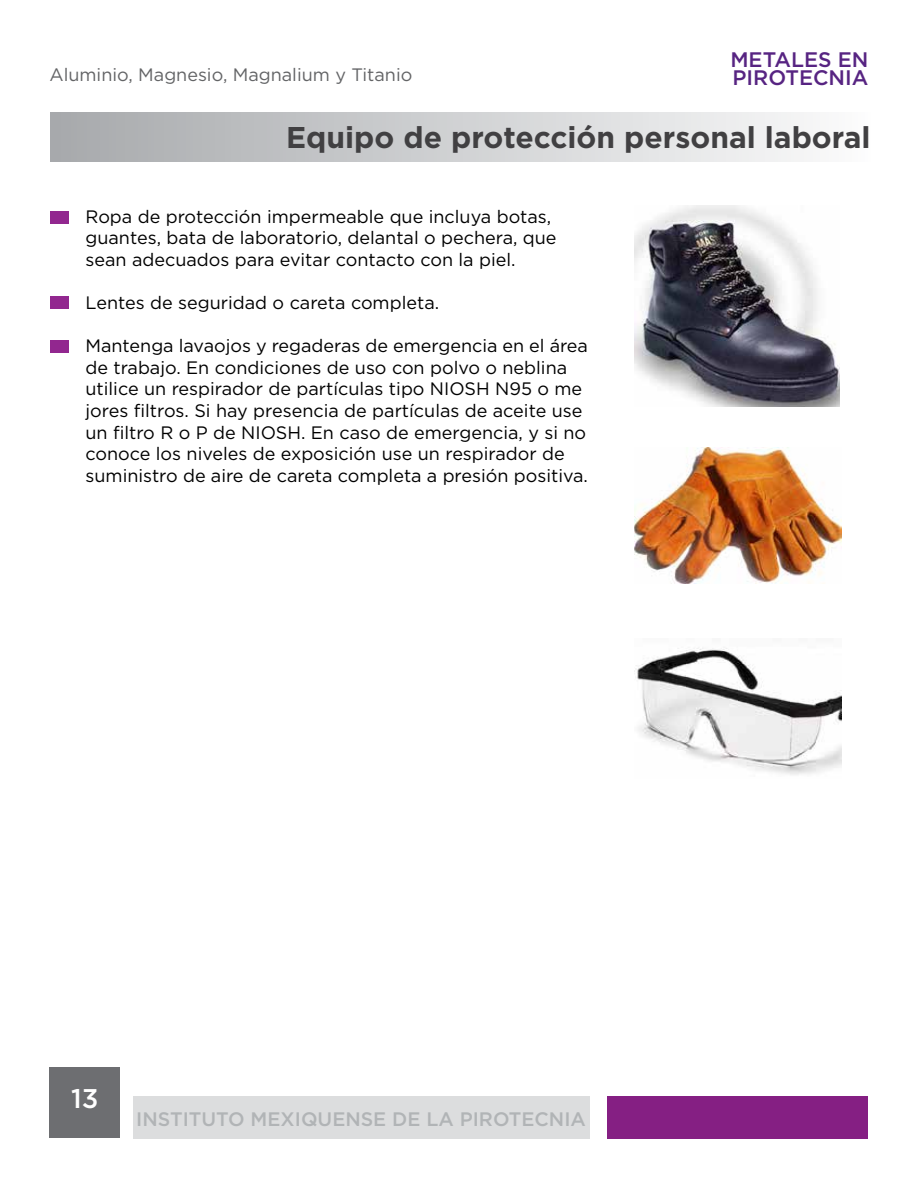
<style>
.page{position:relative;width:918px;height:1188px;background:#fff}
.page>*{position:absolute;margin:0;border:0;box-sizing:border-box;transform-origin:0 0}
.t1{font:700 30px "Gotham HTF";color:#414042}
.t2{font:500 27px "Gotham";color:#fff}
.t3{font:500 21px/18px "Gotham";color:#572482}
.t4{font:500 19.5px "Gotham";color:#b1b4b6}
.t5{font:18px/21.6px "Gotham";color:#000}
.t6{font:18px "Gotham";color:#636466}
</style>
<div class="page">
<div style="left:50px;top:1067px;width:70px;height:71px;background:#6d6e71"></div>
<div style="left:608px;top:1096px;width:260px;height:42px;background:#851f83"></div>
<div style="left:133px;top:1096px;width:457px;height:42px;background:#dcddde"></div>
<div style="left:51px;top:112px;width:820px;height:50px;background:linear-gradient(to right,#a7a9ac,#fbfcfc)"></div>
<img style="left:635px;top:205px;width:204px;height:201px">
<img style="left:635px;top:448px;width:207px;height:136px">
<img style="left:634px;top:648px;width:208px;height:127px">
<div style="left:50px;top:211px;width:19px;height:13px;background:#92278f"></div>
<div style="left:50px;top:297px;width:19px;height:12px;background:#92278f"></div>
<div style="left:50px;top:341px;width:19px;height:12px;background:#92278f"></div>
<p class="t6" style="left:50px;top:65px;width:364px">Aluminio, Magnesio, Magnalium y Titanio</p>
<p class="t3" style="left:730px;top:50px;width:140px">METALES EN<br>PIROTECNIA</p>
<h1 class="t1" style="left:286px;top:120px;width:586px">Equipo de protección personal laboral</h1>
<p class="t5" style="left:86px;top:205px;width:473px">Ropa de protección impermeable que incluya botas, guantes, bata de laboratorio, delantal o pechera, que sean adecuados para evitar contacto con la piel.</p>
<p class="t5" style="left:86px;top:292px;width:355px">Lentes de seguridad o careta completa.</p>
<p class="t5" style="left:86px;top:335px;width:504px">Mantenga lavaojos y regaderas de emergencia en el área de trabajo. En condiciones de uso con polvo o neblina utilice un respirador de partículas tipo NIOSH N95 o me jores filtros. Si hay presencia de partículas de aceite use un filtro R o P de NIOSH. En caso de emergencia, y si no conoce los niveles de exposición use un respirador de suministro de aire de careta completa a presión positiva.</p>
<h2 class="t2" style="left:71px;top:1083px;width:29px">13</h2>
<p class="t4" style="left:136px;top:1108px;width:451px">INSTITUTO MEXIQUENSE DE LA PIROTECNIA</p>
</div>
